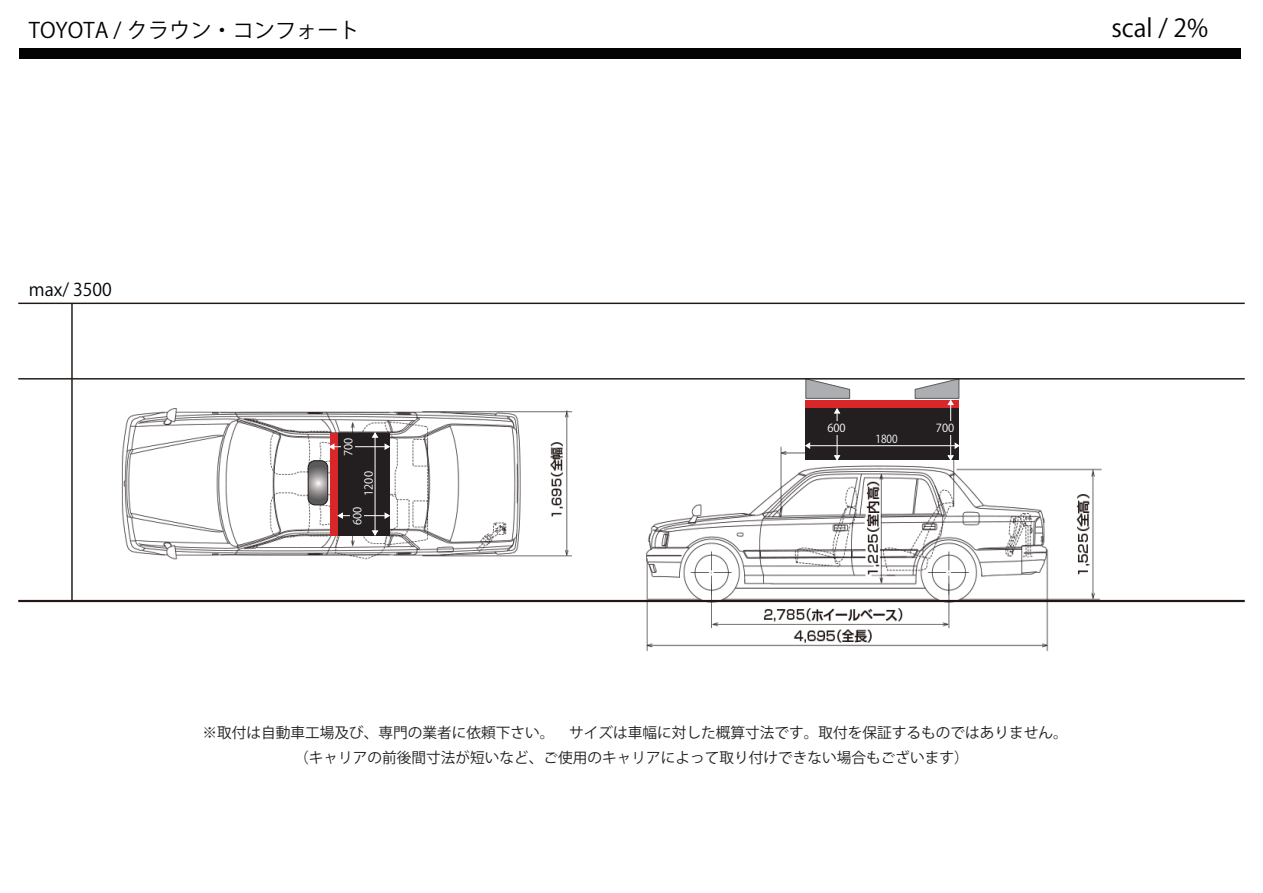
<style>
.page{position:relative;width:1263px;height:893px;background:#fff}
.page>*{position:absolute;margin:0;border:0;box-sizing:border-box;transform-origin:0 0}
.t1{font:24.75px "Koz Go Pr 6 N";color:#030303}
.t2{font:21.15px "Koz Go Pr 6 N";color:#030303}
.t3{font:17.55px "Koz Go Pr 6 N";color:#030303}
.t4{font:14.7px/25.7px "Koz Go Pr 6 N";color:#231f20;text-align:center}
.t5{font:11.1px "Koz Go Pr 6 N";color:#fff}
.t6{font:11.1px "Koz Go Pr 6 N";color:#fff;scale:.91 1}
</style>
<div class="page">
<img style="left:107px;top:408px;width:484px;height:195px">
<img style="left:631px;top:408px;width:488px;height:243px">
<div style="left:330px;top:433px;width:59px;height:102px;background:#d92628"></div>
<div style="left:338px;top:433px;width:51px;height:102px;background:#231f20"></div>
<svg style="left:308px;top:461px;width:20px;height:44px"></svg>
<svg style="left:372px;top:530px;width:6px;height:6px"></svg>
<svg style="left:372px;top:432px;width:6px;height:6px"></svg>
<hr style="left:375px;top:434px;width:1px;height:99px;background:#fff">
<svg style="left:329px;top:444px;width:5px;height:6px"></svg>
<svg style="left:385px;top:444px;width:5px;height:6px"></svg>
<hr style="left:334px;top:446px;width:51px;height:1px;background:#fff">
<div style="left:342px;top:433px;width:13px;height:36px;background:#231f20"></div>
<svg style="left:338px;top:513px;width:5px;height:5px"></svg>
<svg style="left:385px;top:513px;width:5px;height:5px"></svg>
<hr style="left:340px;top:515px;width:47px;height:1px;background:#fff">
<div style="left:351px;top:497px;width:13px;height:36px;background:#231f20"></div>
<div style="left:806px;top:400px;width:153px;height:60px;background:#d92628"></div>
<div style="left:806px;top:409px;width:153px;height:51px;background:#231f20"></div>
<svg style="left:805px;top:380px;width:45px;height:19px"></svg>
<svg style="left:805px;top:443px;width:5px;height:6px"></svg>
<svg style="left:955px;top:443px;width:4px;height:6px"></svg>
<hr style="left:807px;top:445px;width:148px;height:1px;background:#fff">
<svg style="left:914px;top:380px;width:46px;height:25px"></svg>
<svg style="left:948px;top:455px;width:6px;height:6px"></svg>
<hr style="left:950px;top:404px;width:1px;height:52px;background:#fff">
<div style="left:921px;top:421px;width:36px;height:14px;background:#231f20"></div>
<svg style="left:834px;top:408px;width:6px;height:6px"></svg>
<svg style="left:834px;top:455px;width:6px;height:6px"></svg>
<hr style="left:837px;top:411px;width:1px;height:47px;background:#fff">
<div style="left:820px;top:421px;width:35px;height:14px;background:#231f20"></div>
<hr style="left:71px;top:303px;width:2px;height:298px;background:#211814">
<hr style="left:18px;top:303px;width:1227px;height:1px;background:#211814">
<hr style="left:18px;top:378px;width:1227px;height:2px;background:#211814">
<hr style="left:18px;top:600px;width:1227px;height:2px;background:#211814">
<div style="left:19px;top:48px;width:1221px;height:10px;background:#030303"></div>
<h2 class="t2" style="left:29px;top:19px;width:332px">TOYOTA / クラウン・コンフォート</h2>
<h1 class="t1" style="left:1111px;top:14px;width:98px">scal / 2%</h1>
<p class="t3" style="left:29px;top:280px;width:85px">max/ 3500</p>
<p class="t5" style="left:342px;top:456px;width:20px;rotate:-90deg">700</p>
<p class="t5" style="left:362px;top:496px;width:26px;rotate:-90deg">1200</p>
<p class="t5" style="left:351px;top:525px;width:20px;rotate:-90deg">600</p>
<p class="t5" style="left:827px;top:422px;width:20px">600</p>
<p class="t5" style="left:936px;top:422px;width:20px">700</p>
<p class="t6" style="left:875px;top:433px;width:26px">1800</p>
<p class="t4" style="left:203px;top:720px;width:867px">※取付は自動車工場及び、専門の業者に依頼下さい。　サイズは車幅に対した概算寸法です。取付を保証するものではありません。（キャリアの前後間寸法が短いなど、ご使用のキャリアによって取り付けできない場合もございます）</p>
</div>
